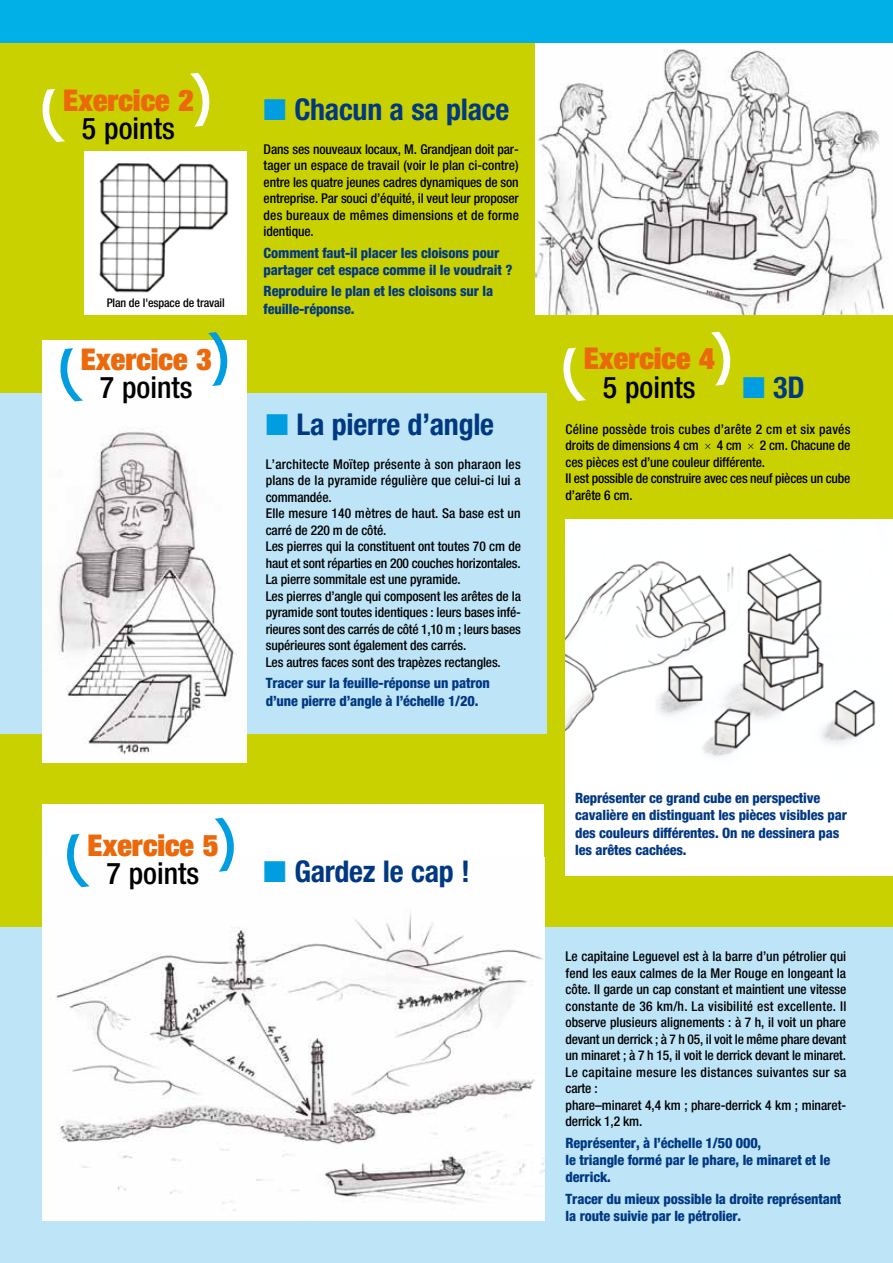
<style>
.page{position:relative;width:893px;height:1263px;background:#c9d200}
.page>*{position:absolute;margin:0;border:0;box-sizing:border-box;transform-origin:0 0}
.t1{font:700 condensed 30px "Helvetica Neue";letter-spacing:-.01em;color:#003882}
.t2{font:900 expanded 30px "Helvetica Neue";color:#eb690b}
.t3{font:500 condensed 30px "Helvetica Neue";color:#000}
.t4{font:800 condensed 14.25px/17.2px "Helvetica Neue";letter-spacing:-.01em;color:#003882}
.t5{font:500 condensed 13.5px/16.5px "Helvetica Neue";letter-spacing:-.01em;color:#000}
.t6{font:500 condensed 13.5px/16.5px "Helvetica Neue";letter-spacing:.015em;color:#000}
.t7{font:500 condensed 12px "Helvetica Neue";letter-spacing:-.01em;color:#000}
.s1{color:#009ee0}
</style>
<div class="page">
<div style="left:0;top:393px;width:546px;height:340px;background:#bde4f7"></div>
<div style="left:0;top:928px;width:893px;height:335px;background:#bde4f7"></div>
<img style="left:85px;top:151px;width:162px;height:163px">
<div style="left:43px;top:340px;width:204px;height:422px;background:#fff"></div>
<img style="left:58px;top:401px;width:179px;height:354px">
<div style="left:43px;top:804px;width:501px;height:416px;background:#fff"></div>
<img style="left:56px;top:887px;width:488px;height:324px">
<div style="left:566px;top:520px;width:327px;height:356px;background:#fff"></div>
<img style="left:566px;top:553px;width:310px;height:204px">
<img style="left:536px;top:43px;width:357px;height:271px">
<div style="left:0;top:0;width:893px;height:43px;background:#00b0e6"></div>
<svg style="left:42px;top:73px;width:168px;height:69px"></svg>
<svg style="left:60px;top:332px;width:168px;height:69px"></svg>
<svg style="left:67px;top:818px;width:167px;height:69px"></svg>
<svg style="left:563px;top:332px;width:168px;height:69px"></svg>
<h1 class="t2" style="left:63px;top:81px;width:132px">Exercice 2</h1>
<h1 class="t3" style="left:82px;top:111px;width:94px">5 points</h1>
<p class="t7" style="left:107px;top:296px;width:120px">Plan de l'espace de travail</p>
<h1 class="t2" style="left:81px;top:340px;width:132px">Exercice 3</h1>
<h1 class="t3" style="left:100px;top:370px;width:94px">7 points</h1>
<h1 class="t1" style="left:264px;top:91px;width:247px"><span class="s1">■</span> Chacun a sa place</h1>
<p class="t5" style="left:264px;top:140px;width:257px;text-align:justify">Dans ses nouveaux locaux, M. Grandjean doit par&shy;tager un espace de travail (voir le plan ci-contre) entre les quatre jeunes cadres dynamiques de son entreprise. Par souci d’équité, il veut leur proposer des bureaux de mêmes dimensions et de forme identique.</p>
<p class="t4" style="left:264px;top:244px;width:250px">Comment faut-il placer les cloisons pour partager cet espace comme il le voudrait ?</p>
<p class="t4" style="left:264px;top:282px;width:231px">Reproduire le plan et les cloisons sur la feuille-réponse.</p>
<h1 class="t1" style="left:266px;top:406px;width:230px"><span class="s1">■</span> La pierre d’angle</h1>
<p class="t5" style="left:266px;top:456px;width:257px">L’architecte Moïtep présente à son pharaon les plans de la pyramide régulière que celui-ci lui a commandée.<br>Elle mesure 140 mètres de haut. Sa base est un carré de 220 m de côté.<br>Les pierres qui la constituent ont toutes 70 cm de haut et sont réparties en 200 couches horizontales.<br>La pierre sommitale est une pyramide.<br>Les pierres d’angle qui composent les arêtes de la pyramide sont toutes identiques : leurs bases infé&shy;rieures sont des carrés de côté 1,10 m ; leurs bases supérieures sont également des carrés.<br>Les autres faces sont des trapèzes rectangles.</p>
<p class="t4" style="left:266px;top:674px;width:226px">Tracer sur la feuille-réponse un patron d’une pierre d’angle à l’échelle 1/20.</p>
<h1 class="t2" style="left:88px;top:826px;width:132px">Exercice 5</h1>
<h1 class="t3" style="left:106px;top:855px;width:94px">7 points</h1>
<h1 class="t1" style="left:264px;top:853px;width:208px"><span class="s1">■</span> Gardez le cap !</h1>
<h1 class="t2" style="left:584px;top:340px;width:132px">Exercice 4</h1>
<h1 class="t3" style="left:603px;top:369px;width:94px">5 points</h1>
<h1 class="t1" style="left:742px;top:370px;width:64px"><span class="s1">■</span> 3D</h1>
<p class="t6" style="left:566px;top:420px;width:286px">Céline possède trois cubes d’arête 2 cm et six pavés droits de dimensions 4 cm</p>
<p class="t5" style="left:566px;top:437px;width:286px;text-indent:194px">2 cm. Chacune de ces pièces est d’une couleur différente.<br>Il est possible de construire avec ces neuf pièces un cube d’arête 6 cm.</p>
<p class="t5" style="left:717px;top:437px;width:27px">4 cm</p>
<p class="t4" style="left:575px;top:789px;width:273px">Représenter ce grand cube en perspective cavalière en distinguant les pièces visibles par des couleurs différentes. On ne dessinera pas les arêtes cachées.</p>
<p class="t5" style="left:566px;top:948px;width:282px">Le capitaine Leguevel est à la barre d’un pétrolier qui fend les eaux calmes de la Mer Rouge en longeant la côte. Il garde un cap constant et maintient une vitesse constante de 36 km/h. La visibilité est excellente. Il observe plusieurs alignements : à 7 h, il voit un phare devant un derrick ; à 7 h 05, il voit le même phare devant un minaret ; à 7 h 15, il voit le derrick devant le minaret.<br>Le capitaine mesure les distances suivantes sur sa carte :<br>phare–minaret 4,4 km ; phare-derrick 4 km ; minaret&shy;derrick 1,2 km.</p>
<p class="t4" style="left:566px;top:1134px;width:266px">Représenter, à l’échelle 1/50 000,<br>le triangle formé par le phare, le minaret et le derrick.</p>
<p class="t4" style="left:566px;top:1190px;width:277px">Tracer du mieux possible la droite représentant la route suivie par le pétrolier.</p>
</div>
